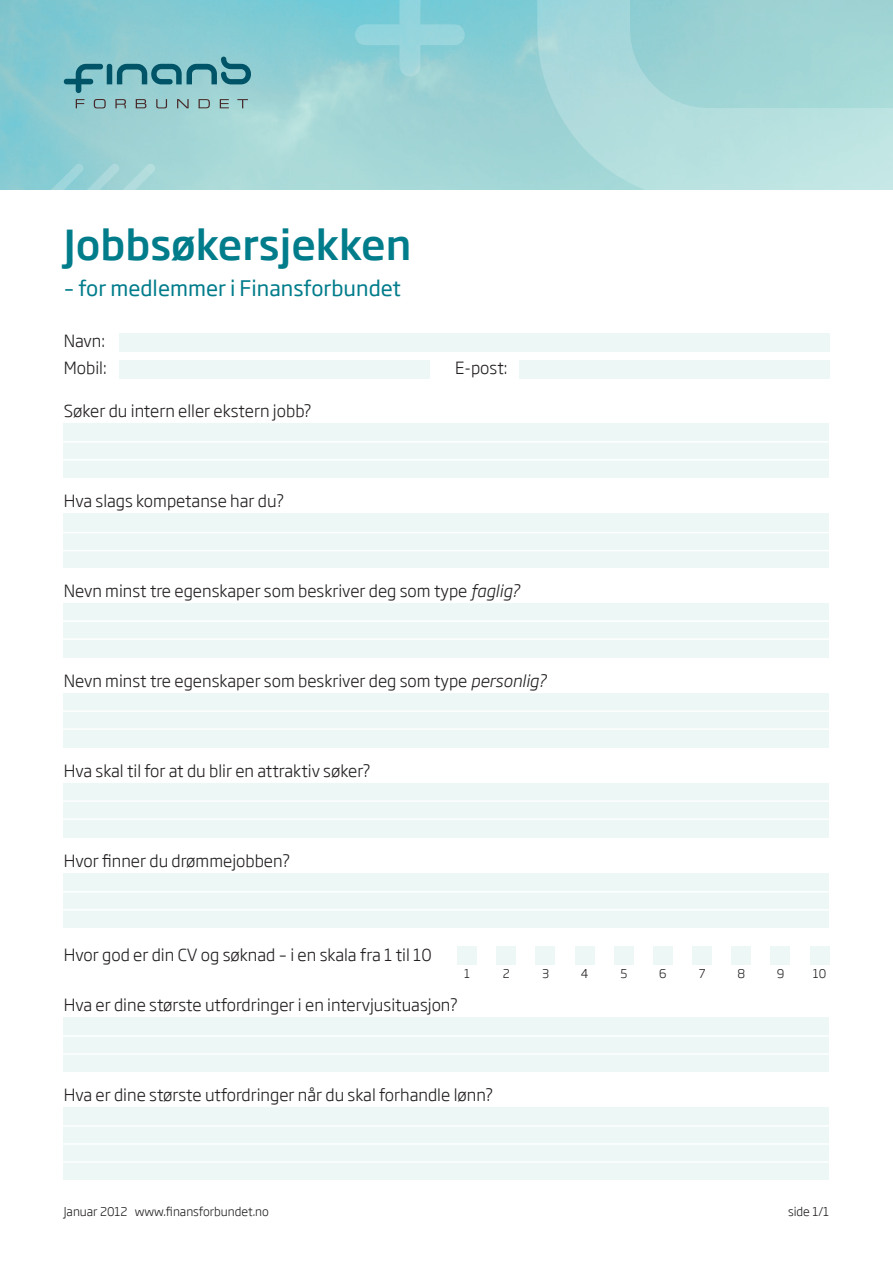
<style>
.page{position:relative;width:893px;height:1263px;background:#fff}
.page>*{position:absolute;margin:0;border:0;box-sizing:border-box;transform-origin:0 0}
.t1{font:500 40.5px "Soho Gothic Std";color:#007c8b}
.t2{font:21px "Soho Gothic Std";color:#007c8b}
.t3{font:300 16.5px/27px "Soho Gothic Std";color:#231f20}
.t4{font:300 12px "Soho Gothic Std";color:#231f20}
.s1{font-style:italic}
</style>
<div class="page">
<div style="left:119px;top:334px;width:710px;height:18px;background:#ecf7f6"></div>
<div style="left:119px;top:361px;width:310px;height:18px;background:#ecf7f6"></div>
<div style="left:519px;top:361px;width:310px;height:18px;background:#ecf7f6"></div>
<svg style="left:0;top:0;width:537px;height:190px;background:#95d0d4"></svg>
<svg style="left:64px;top:57px;width:187px;height:36px;background:#6bacb4"></svg>
<svg style="left:76px;top:99px;width:9px;height:9px"></svg>
<svg style="left:94px;top:99px;width:12px;height:9px"></svg>
<svg style="left:115px;top:99px;width:11px;height:9px"></svg>
<svg style="left:136px;top:99px;width:10px;height:9px"></svg>
<svg style="left:156px;top:99px;width:11px;height:9px"></svg>
<svg style="left:177px;top:99px;width:12px;height:9px"></svg>
<svg style="left:199px;top:99px;width:11px;height:9px"></svg>
<svg style="left:220px;top:99px;width:9px;height:9px"></svg>
<svg style="left:237px;top:99px;width:11px;height:9px"></svg>
<svg style="left:537px;top:0;width:356px;height:190px;background:#a9d9d9"></svg>
<svg style="left:355px;top:0;width:160px;height:76px;background:#88ced6"></svg>
<svg style="left:39px;top:164px;width:116px;height:26px;background:#99d2d6"></svg>
<div style="left:64px;top:1108px;width:765px;height:72px;background:#ecf7f6"></div>
<div style="left:64px;top:1018px;width:765px;height:54px;background:#ecf7f6"></div>
<div style="left:64px;top:874px;width:765px;height:54px;background:#ecf7f6"></div>
<div style="left:64px;top:784px;width:765px;height:54px;background:#ecf7f6"></div>
<div style="left:64px;top:694px;width:765px;height:54px;background:#ecf7f6"></div>
<div style="left:64px;top:604px;width:765px;height:54px;background:#ecf7f6"></div>
<div style="left:64px;top:514px;width:765px;height:54px;background:#ecf7f6"></div>
<div style="left:64px;top:424px;width:765px;height:54px;background:#ecf7f6"></div>
<div style="left:458px;top:946px;width:19px;height:18px;background:#ecf7f6"></div>
<div style="left:497px;top:946px;width:19px;height:18px;background:#ecf7f6"></div>
<div style="left:536px;top:946px;width:19px;height:18px;background:#ecf7f6"></div>
<div style="left:575px;top:946px;width:19px;height:18px;background:#ecf7f6"></div>
<div style="left:614px;top:946px;width:19px;height:18px;background:#ecf7f6"></div>
<div style="left:653px;top:946px;width:19px;height:18px;background:#ecf7f6"></div>
<div style="left:693px;top:946px;width:19px;height:18px;background:#ecf7f6"></div>
<div style="left:732px;top:946px;width:19px;height:18px;background:#ecf7f6"></div>
<div style="left:771px;top:946px;width:19px;height:18px;background:#ecf7f6"></div>
<div style="left:810px;top:946px;width:19px;height:18px;background:#ecf7f6"></div>
<hr style="left:58px;top:441px;width:835px;height:2px;background:#fff">
<hr style="left:58px;top:532px;width:835px;height:1px;background:#fff">
<hr style="left:58px;top:620px;width:835px;height:2px;background:#fff">
<hr style="left:58px;top:710px;width:835px;height:2px;background:#fff">
<hr style="left:58px;top:800px;width:835px;height:2px;background:#fff">
<hr style="left:58px;top:891px;width:835px;height:2px;background:#fff">
<hr style="left:58px;top:1035px;width:835px;height:2px;background:#fff">
<hr style="left:58px;top:1125px;width:835px;height:2px;background:#fff">
<hr style="left:58px;top:459px;width:835px;height:2px;background:#fff">
<hr style="left:58px;top:550px;width:835px;height:1px;background:#fff">
<hr style="left:58px;top:638px;width:835px;height:2px;background:#fff">
<hr style="left:58px;top:728px;width:835px;height:2px;background:#fff">
<hr style="left:58px;top:818px;width:835px;height:2px;background:#fff">
<hr style="left:58px;top:909px;width:835px;height:2px;background:#fff">
<hr style="left:58px;top:1053px;width:835px;height:2px;background:#fff">
<hr style="left:58px;top:1143px;width:835px;height:2px;background:#fff">
<hr style="left:58px;top:1161px;width:835px;height:2px;background:#fff">
<h1 class="t1" style="left:64px;top:219px;width:349px">Jobbsøkersjekken</h1>
<p class="t2" style="left:64px;top:275px;width:339px">– for medlemmer i Finansforbundet</p>
<p class="t3" style="left:64px;top:327px;width:44px">Navn:<br>Mobil:</p>
<p class="t3" style="left:64px;top:397px;width:249px">Søker du intern eller ekstern jobb?</p>
<p class="t3" style="left:64px;top:487px;width:222px">Hva slags kompetanse har du?</p>
<p class="t3" style="left:455px;top:354px;width:54px">E-post:</p>
<p class="t3" style="left:64px;top:577px;width:457px">Nevn minst tre egenskaper som beskriver deg som type <span class="s1">faglig?</span></p>
<p class="t3" style="left:64px;top:667px;width:484px">Nevn minst tre egenskaper som beskriver deg som type <span class="s1">personlig?</span></p>
<p class="t3" style="left:64px;top:757px;width:308px">Hva skal til for at du blir en attraktiv søker?</p>
<p class="t3" style="left:64px;top:847px;width:228px">Hvor finner du drømmejobben?</p>
<p class="t3" style="left:64px;top:942px;width:370px">Hvor god er din CV og søknad – i en skala fra 1 til 10</p>
<p class="t3" style="left:64px;top:991px;width:396px">Hva er dine største utfordringer i en intervjusituasjon?</p>
<p class="t4" style="left:464px;top:966px;width:7px">1</p>
<p class="t4" style="left:503px;top:966px;width:9px">2</p>
<p class="t4" style="left:542px;top:966px;width:9px">3</p>
<p class="t4" style="left:581px;top:966px;width:9px">4</p>
<p class="t4" style="left:620px;top:966px;width:8px">5</p>
<p class="t4" style="left:659px;top:966px;width:9px">6</p>
<p class="t4" style="left:699px;top:966px;width:8px">7</p>
<p class="t4" style="left:737px;top:966px;width:9px">8</p>
<p class="t4" style="left:777px;top:966px;width:9px">9</p>
<p class="t4" style="left:813px;top:966px;width:15px">10</p>
<p class="t3" style="left:64px;top:1081px;width:431px">Hva er dine største utfordringer når du skal forhandle lønn?</p>
<p class="t4" style="left:64px;top:1204px;width:207px">Januar 2012 www.finansforbundet.no</p>
<p class="t4" style="left:788px;top:1204px;width:43px">side 1/1</p>
</div>
